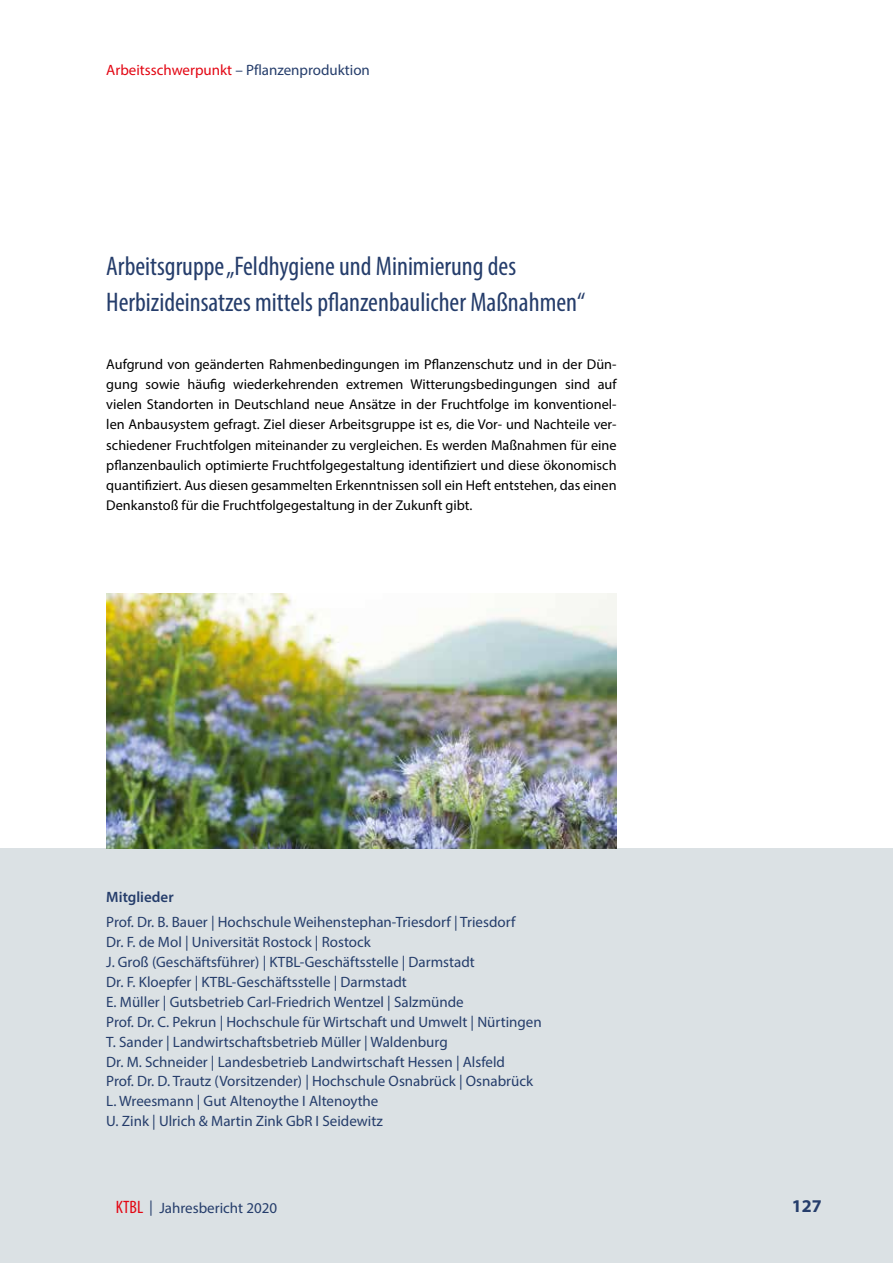
<style>
.page{position:relative;width:893px;height:1263px;background:#fff}
.page>*{position:absolute;margin:0;border:0;box-sizing:border-box;transform-origin:0 0}
.t1{font:condensed 27px/36px "Myriad Pro";color:#253d6b}
.t2{font:700 18px "Myriad Pro";color:#253d6b}
.t3{font:15px/20px "Myriad Pro";color:#253d6b}
.t4{font:600 15px "Myriad Pro";color:#253d6b}
.t5{font:14.25px/20.2px "Myriad Pro";color:#000;text-align:justify}
.s1{color:#e30613}
.s2{font-stretch:condensed;font-size:18px;color:#e30613}
.s3{font-family:"Rotis Sans Serif Pro"}
</style>
<div class="page">
<div style="left:0;top:848px;width:893px;height:415px;background:#dbe1e4"></div>
<img style="left:106px;top:593px;width:511px;height:255px">
<p class="t3" style="left:106px;top:60px;width:265px"><span class="s1">Arbeitsschwerpunkt</span> – Pflanzenproduktion</p>
<h1 class="t1" style="left:106px;top:248px;width:481px">Arbeitsgruppe „Feldhygiene und Minimierung des<br>Herbizideinsatzes mittels pflanzenbaulicher Maßnahmen“</h1>
<p class="t5" style="left:106px;top:353px;width:512px">Aufgrund von geänderten Rahmenbedingungen im Pflanzenschutz und in der Dün&shy;gung sowie häufig wiederkehrenden extremen Witterungsbedingungen sind auf vielen Standorten in Deutschland neue Ansätze in der Fruchtfolge im konventionel&shy;len Anbausystem gefragt. Ziel dieser Arbeitsgruppe ist es, die Vor- und Nachteile ver&shy;schiedener Fruchtfolgen miteinander zu vergleichen. Es werden Maßnahmen für eine pflanzenbaulich optimierte Fruchtfolgegestaltung identifiziert und diese ökonomisch quantifiziert. Aus diesen gesammelten Erkenntnissen soll ein Heft entstehen, das einen Denkanstoß für die Fruchtfolgegestaltung in der Zukunft gibt.</p>
<p class="t4" style="left:106px;top:887px;width:69px">Mitglieder</p>
<p class="t3" style="left:106px;top:912px;width:437px">Prof. Dr. B. Bauer | Hochschule Weihenstephan-Triesdorf | Triesdorf<br>Dr. F. de Mol | Universität Rostock | Rostock<br>J. Groß (Geschäftsführer) | KTBL-Geschäftsstelle | Darmstadt<br>Dr. F. Kloepfer | KTBL-Geschäftsstelle | Darmstadt<br>E. Müller | Gutsbetrieb Carl-Friedrich Wentzel | Salzmünde<br>Prof. Dr. C. Pekrun | Hochschule für Wirtschaft und Umwelt | Nürtingen T. Sander | Landwirtschaftsbetrieb Müller | Waldenburg<br>Dr. M. Schneider | Landesbetrieb Landwirtschaft Hessen | Alsfeld<br>Prof. Dr. D. Trautz (Vorsitzender) | Hochschule Osnabrück | Osnabrück L. Wreesmann | Gut Altenoythe I Altenoythe<br>U. Zink | Ulrich &amp; Martin Zink GbR I Seidewitz</p>
<p class="t3" style="left:116px;top:1198px;width:163px"><span class="s2">KTBL</span> <span class="s3">|</span> Jahresbericht 2020</p>
<p class="t2" style="left:792px;top:1194px;width:31px">127</p>
</div>
